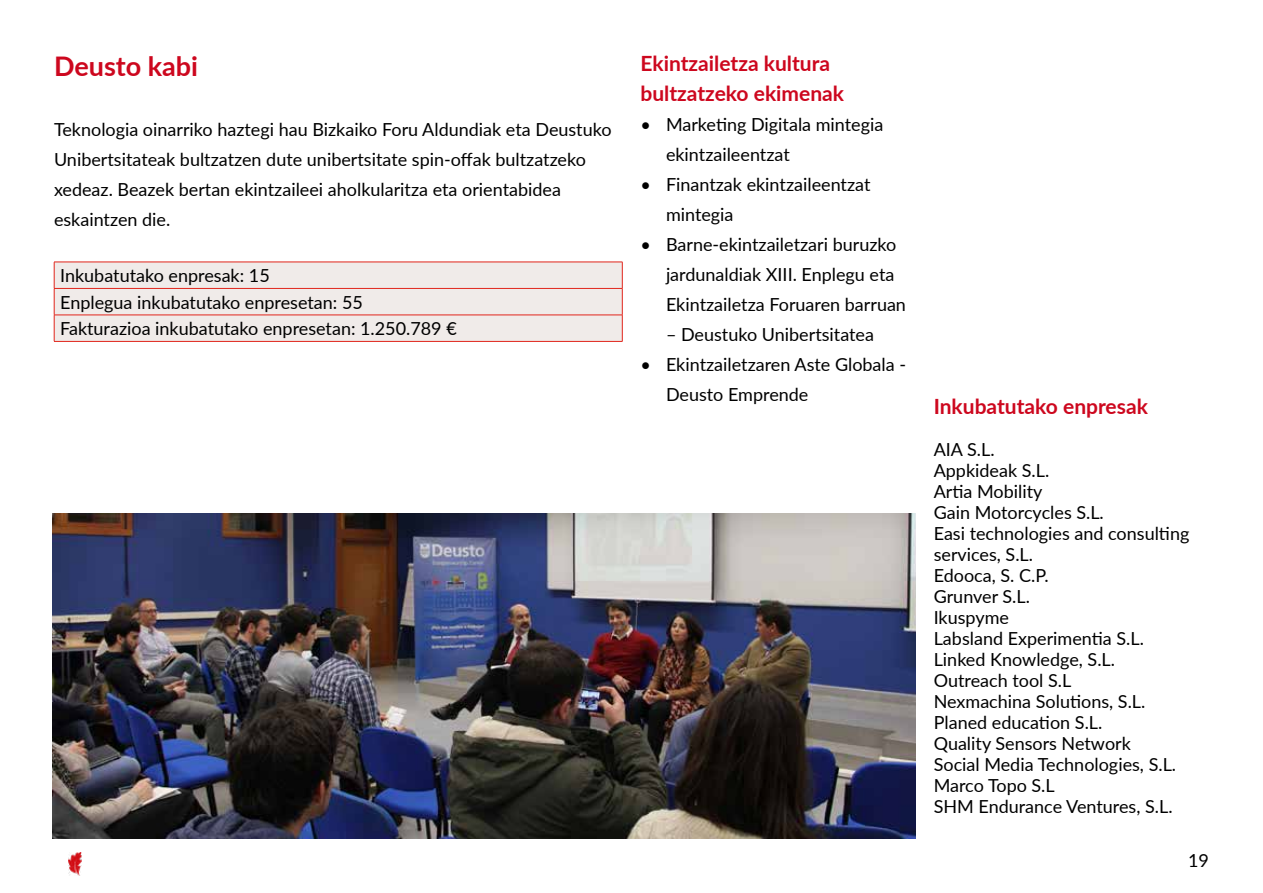
<style>
.page{position:relative;width:1263px;height:893px;background:#fff}
.page>*{position:absolute;margin:0;border:0;box-sizing:border-box;transform-origin:0 0}
.t1{font:700 27px "Lato";color:#cd071e}
.t2{font:700 21px/30px "Lato";color:#cd071e}
.t3{font:18px/21px "Lato";color:#000}
</style>
<div class="page">
<img style="left:69px;top:853px;width:13px;height:23px">
<svg style="left:54px;top:262px;width:569px;height:79px;background:#efe3e1"></svg>
<hr style="left:54px;top:341px;width:568px;height:1px;background:#e1251b">
<img style="left:53px;top:514px;width:863px;height:325px">
<h1 class="t1" style="left:54px;top:46px;width:146px">Deusto kabi</h1>
<p class="t3" style="left:54px;top:113px;width:559px;line-height:30px">Teknologia oinarriko haztegi hau Bizkaiko Foru Aldundiak eta Deustuko Unibertsitateak bultzatzen dute unibertsitate spin-offak bultzatzeko xedeaz. Beazek bertan ekintzaileei aholkularitza eta orientabidea eskaintzen die.</p>
<p class="t3" style="left:60px;top:262px;width:398px;line-height:26.5px">Inkubatutako enpresak: 15<br>Enplegua inkubatutako enpresetan: 55<br>Fakturazioa inkubatutako enpresetan: 1.250.789 €</p>
<p class="t2" style="left:640px;top:47px;width:205px">Ekintzailetza kultura bultzatzeko ekimenak</p>
<p class="t3" style="left:666px;top:109px;width:219px;line-height:30px;text-indent:-26px">• Marketing Digitala mintegia ekintzaileentzat</p>
<p class="t3" style="left:666px;top:169px;width:206px;line-height:30px;text-indent:-26px">• Finantzak ekintzaileentzat mintegia</p>
<p class="t3" style="left:666px;top:229px;width:242px;line-height:30px;text-indent:-26px">• Barne-ekintzailetzari buruzko jardunaldiak XIII. Enplegu eta<br>Ekintzailetza Foruaren barruan</p>
<p class="t3" style="left:666px;top:323px;width:210px">– Deustuko Unibertsitatea</p>
<p class="t3" style="left:666px;top:349px;width:242px;line-height:30px;text-indent:-26px">• Ekintzailetzaren Aste Globala -<br>Deusto Emprende</p>
<p class="t2" style="left:934px;top:390px;width:216px">Inkubatutako enpresak</p>
<p class="t3" style="left:934px;top:438px;width:257px">AIA S.L.<br>Appkideak S.L.<br>Artia Mobility<br>Gain Motorcycles S.L.<br>Easi technologies and consulting services, S.L.<br>Edooca, S. C.P.<br>Grunver S.L.<br>Ikuspyme<br>Labsland Experimentia S.L.<br>Linked Knowledge, S.L.<br>Outreach tool S.L<br>Nexmachina Solutions, S.L.<br>Planed education S.L.<br>Quality Sensors Network<br>Social Media Technologies, S.L.<br>Marco Topo S.L<br>SHM Endurance Ventures, S.L.</p>
<p class="t3" style="left:1188px;top:849px;width:22px">19</p>
</div>
